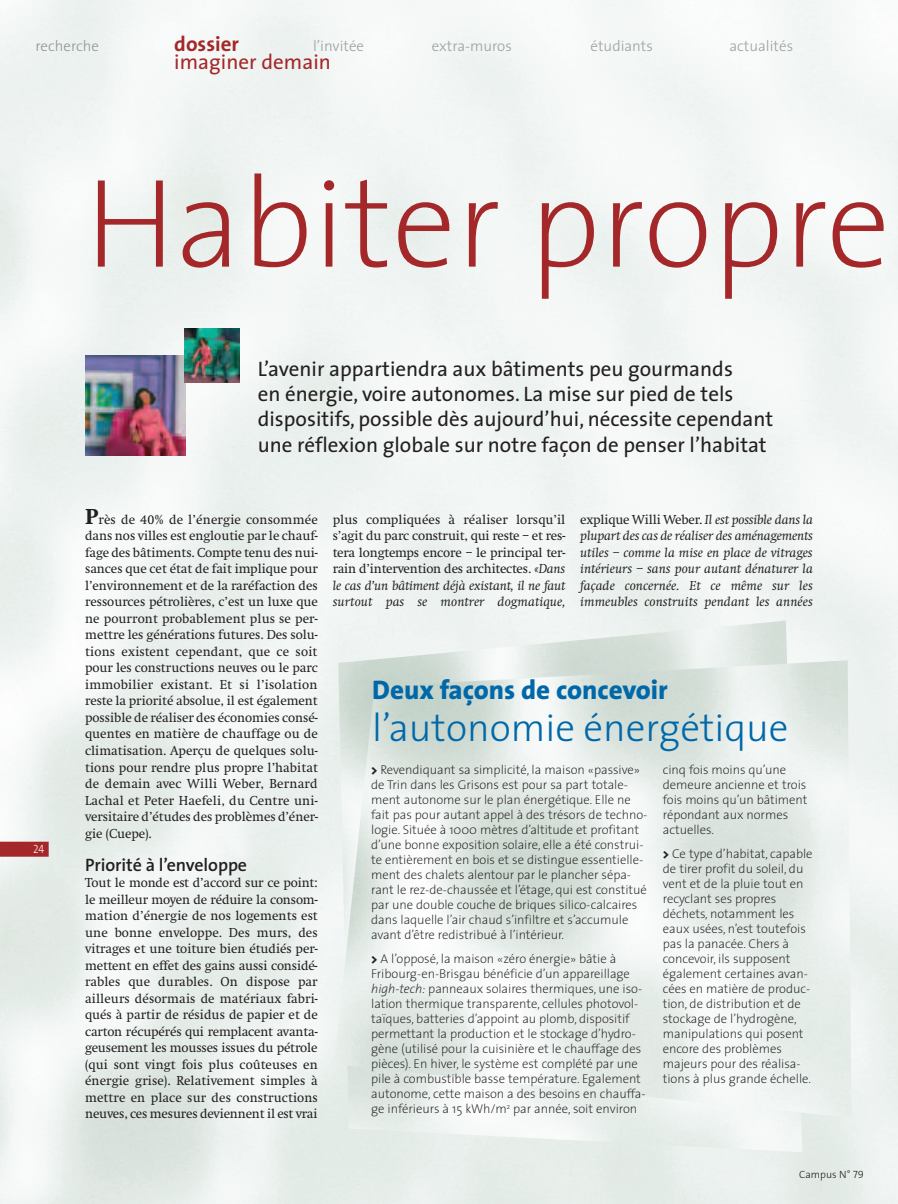
<style>
.page{position:relative;width:898px;height:1204px;background:#fff}
.page>*{position:absolute;margin:0;border:0;box-sizing:border-box;transform-origin:0 0}
.t1{font:200 127.5px "The Sans";color:#a42829}
.t2{font:300 39px "The Sans";color:#0068a9}
.t3{font:800 27px "The Sans";color:#0068a9}
.t4{font:21px/25.2px "The Sans";color:#231f20}
.t5{font:21px "The Sans";color:#a42829}
.t6{font:700 21px "The Sans";color:#a42829}
.t7{font:600 18px "The Sans";letter-spacing:-.005em;color:#231f20}
.t8{font:300 15px "The Sans";color:#9d9fa2}
.t9{font:300 15px "The Sans";color:#939598}
.t10{font:13.5px/16.5px "Swift";letter-spacing:-.01em;color:#231f20;text-align:justify}
.t11{font:italic 13.5px/16.5px "Swift";letter-spacing:.005em;color:#231f20;text-align:justify}
.t12{font:200 12.75px/15px "The Sans";letter-spacing:-.005em;color:#231f20}
.t13{font:12px "The Sans Light Caps";color:#fff;scale:.9 1}
.t14{font:300 10.5px "The Sans";color:#231f20}
.s1{font-weight:800;font-size:22.5px}
.s2{font-style:italic}
.s3{font-style:normal}
.s4{font-family:"The Sans Extra Bold Expert";font-weight:400}
.s5{font-family:"The Sans Light Caps";font-weight:400}
</style>
<div class="page">
<img style="left:0;top:0;width:897px;height:1203px">
<img style="left:338px;top:620px;width:464px;height:532px">
<img style="left:334px;top:660px;width:517px;height:457px">
<img style="left:85px;top:355px;width:100px;height:100px">
<img style="left:185px;top:328px;width:55px;height:55px">
<div style="left:0;top:841px;width:49px;height:15px;background:#a42829"></div>
<p class="t9" style="left:36px;top:40px;width:65px">recherche</p>
<h3 class="t6" style="left:174px;top:36px;width:66px">dossier</h3>
<p class="t8" style="left:313px;top:40px;width:53px">l’invitée</p>
<p class="t8" style="left:432px;top:40px;width:81px">extra-muros</p>
<p class="t8" style="left:590px;top:40px;width:64px">étudiants</p>
<p class="t8" style="left:729px;top:40px;width:65px">actualités</p>
<h3 class="t5" style="left:174px;top:54px;width:158px">imaginer demain</h3>
<h1 class="t1" style="left:85px;top:173px;width:806px">Habiter propre</h1>
<p class="t13" style="left:33px;top:845px;width:14px">24</p>
<h3 class="t4" style="left:258px;top:358px;width:517px">L’avenir appartiendra aux bâtiments peu gourmands<br>en énergie, voire autonomes. La mise sur pied de tels dispositifs, possible dès aujourd’hui, nécessite cependant une réflexion globale sur notre façon de penser l’habitat</h3>
<p class="t10" style="left:85px;top:511px;width:234px"><span class="s1">P</span>rès de 40% de l’énergie consommée dans nos villes est engloutie par le chauf&shy;fage des bâtiments. Compte tenu des nui&shy;sances que cet état de fait implique pour l’environnement et de la raréfaction des ressources pétrolières, c’est un luxe que ne pourront probablement plus se per&shy;mettre les générations futures. Des solu&shy;tions existent cependant, que ce soit pour les constructions neuves ou le parc immobilier existant. Et si l’isolation reste la priorité absolue, il est également possible de réaliser des économies consé&shy;quentes en matière de chauffage ou de climatisation. Aperçu de quelques solu&shy;tions pour rendre plus propre l’habitat de demain avec Willi Weber, Bernard Lachal et Peter Haefeli, du Centre uni&shy;versitaire d’études des problèmes d’éner&shy;gie (Cuepe).</p>
<h3 class="t7" style="left:85px;top:857px;width:163px">Priorité à l’enveloppe</h3>
<p class="t10" style="left:85px;top:874px;width:234px">Tout le monde est d’accord sur ce point: le meilleur moyen de réduire la consom&shy;mation d’énergie de nos logements est une bonne enveloppe. Des murs, des vitrages et une toiture bien étudiés per&shy;mettent en effet des gains aussi considé&shy;rables que durables. On dispose par ailleurs désormais de matériaux fabri&shy;qués à partir de résidus de papier et de carton récupérés qui remplacent avanta&shy;geusement les mousses issues du pétrole (qui sont vingt fois plus coûteuses en énergie grise). Relativement simples à mettre en place sur des constructions neuves, ces mesures deviennent il est vrai</p>
<p class="t10" style="left:332px;top:511px;width:234px">plus compliquées à réaliser lorsqu’il s’agit du parc construit, qui reste – et res&shy;tera longtemps encore – le principal ter&shy;rain d’intervention des architectes. <span class="s2">«Dans le cas d’un bâtiment déjà existant, il ne faut surtout pas se montrer dogmatique,</span></p>
<p class="t11" style="left:580px;top:511px;width:234px"><span class="s3">explique Willi Weber.</span> Il est possible dans la plupart des cas de réaliser des aménagements utiles – comme la mise en place de vitrages intérieurs – sans pour autant dénaturer la façade concernée. Et ce même sur les immeubles construits pendant les années</p>
<h3 class="t3" style="left:372px;top:679px;width:297px">Deux façons de concevoir</h3>
<h2 class="t2" style="left:372px;top:712px;width:417px">l’autonomie énergétique</h2>
<p class="t12" style="left:371px;top:763px;width:277px"><span class="s4">&gt;</span> Revendiquant sa simplicité, la maison «passive» de Trin dans les Grisons est pour sa part totale&shy;ment autonome sur le plan énergétique. Elle ne fait pas pour autant appel à des trésors de techno&shy;logie. Située à 1000 mètres d’altitude et profitant d’une bonne exposition solaire, elle a été construi&shy;te entièrement en bois et se distingue essentielle&shy;ment des chalets alentour par le plancher sépa&shy;rant le rez-de-chaussée et l’étage, qui est constitué par une double couche de briques silico-calcaires dans laquelle l’air chaud s’infiltre et s’accumule avant d’être redistribué à l’intérieur.</p>
<p class="t12" style="left:371px;top:952px;width:276px"><span class="s4">&gt;</span> A l’opposé, la maison «zéro énergie» bâtie à Fribourg-en-Brisgau bénéficie d’un appareillage <span class="s2">high-tech:</span> panneaux solaires thermiques, une iso&shy;lation thermique transparente, cellules photovol&shy;taïques, batteries d’appoint au plomb, dispositif permettant la production et le stockage d’hydro&shy;gène (utilisé pour la cuisinière et le chauffage des pièces). En hiver, le système est complété par une pile à combustible basse température. Egalement autonome, cette maison a des besoins en chauffa&shy;ge inférieurs à 15 kWh/m<sup>2</sup> par année, soit environ</p>
<p class="t12" style="left:662px;top:763px;width:146px">cinq fois moins qu’une demeure ancienne et trois fois moins qu’un bâtiment répondant aux normes actuelles.</p>
<p class="t12" style="left:662px;top:847px;width:151px"><span class="s4">&gt;</span> Ce type d’habitat, capable de tirer profit du soleil, du vent et de la pluie tout en recyclant ses propres déchets, notamment les eaux usées, n’est toutefois pas la panacée. Chers à concevoir, ils supposent également certaines avan&shy;cées en matière de produc&shy;tion, de distribution et de stockage de l’hydrogène, manipulations qui posent encore des problèmes majeurs pour des réalisa&shy;tions à plus grande échelle.</p>
<p class="t14" style="left:799px;top:1170px;width:66px">Campus N° <span class="s5">79</span></p>
</div>
